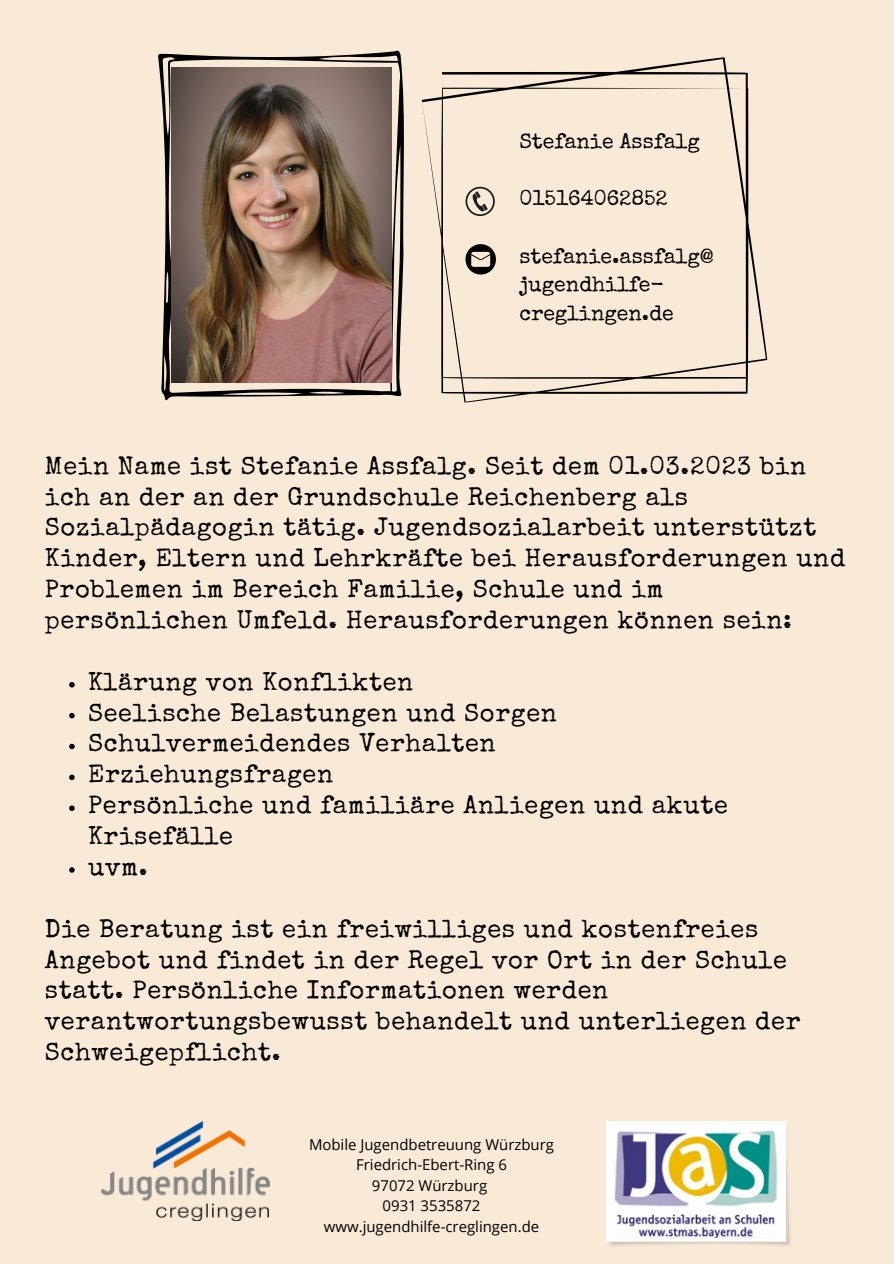
<style>
.page{position:relative;width:894px;height:1264px;background:#fff}
.page>*{position:absolute;margin:0;border:0;box-sizing:border-box;transform-origin:0 0}
.t1{font:25.35px/30.9px "Special Elite";letter-spacing:.03em;color:#000}
.t2{font:21.3px/28.7px "Special Elite";color:#000}
.t3{font:15px/20.4px "Open Sans";color:#000;text-align:center}
</style>
<div class="page">
<div style="left:0;top:0;width:893px;height:1263px;background:#f9ead7"></div>
<img style="left:606px;top:1121px;width:185px;height:125px">
<img style="left:101px;top:1121px;width:168px;height:99px">
<svg style="left:158px;top:50px;width:246px;height:351px"></svg>
<svg style="left:421px;top:57px;width:346px;height:346px"></svg>
<img style="left:172px;top:67px;width:219px;height:315px">
<svg style="left:69px;top:682px;width:6px;height:5px"></svg>
<svg style="left:69px;top:713px;width:6px;height:5px"></svg>
<svg style="left:69px;top:743px;width:6px;height:6px"></svg>
<svg style="left:69px;top:774px;width:6px;height:6px"></svg>
<svg style="left:69px;top:805px;width:6px;height:6px"></svg>
<svg style="left:69px;top:867px;width:6px;height:5px"></svg>
<p class="t2" style="left:519px;top:129px;width:182px">Stefanie Assfalg</p>
<p class="t2" style="left:519px;top:187px;width:150px">015164062852</p>
<p class="t2" style="left:519px;top:244px;width:196px">stefanie.assfalg@ jugendhilfe&shy;creglingen.de</p>
<p class="t1" style="left:45px;top:453px;width:801px">Mein Name ist Stefanie Assfalg. Seit dem 01.03.2023 bin ich an der an der Grundschule Reichenberg als Sozialpädagogin tätig. Jugendsozialarbeit unterstützt Kinder, Eltern und Lehrkräfte bei Herausforderungen und Problemen im Bereich Familie, Schule und im persönlichen Umfeld. Herausforderungen können sein:</p>
<p class="t1" style="left:88px;top:669px;width:641px">Klärung von Konflikten<br>Seelische Belastungen und Sorgen<br>Schulvermeidendes Verhalten<br>Erziehungsfragen<br>Persönliche und familiäre Anliegen und akute<br>Krisefälle<br>uvm.</p>
<p class="t1" style="left:45px;top:916px;width:756px">Die Beratung ist ein freiwilliges und kostenfreies Angebot und findet in der Regel vor Ort in der Schule statt. Persönliche Informationen werden verantwortungsbewusst behandelt und unterliegen der Schweigepflicht.</p>
<p class="t3" style="left:309px;top:1133px;width:246px">Mobile Jugendbetreuung Würzburg<br>Friedrich-Ebert-Ring 6<br>97072 Würzburg<br>0931 3535872 www.jugendhilfe-creglingen.de</p>
</div>
